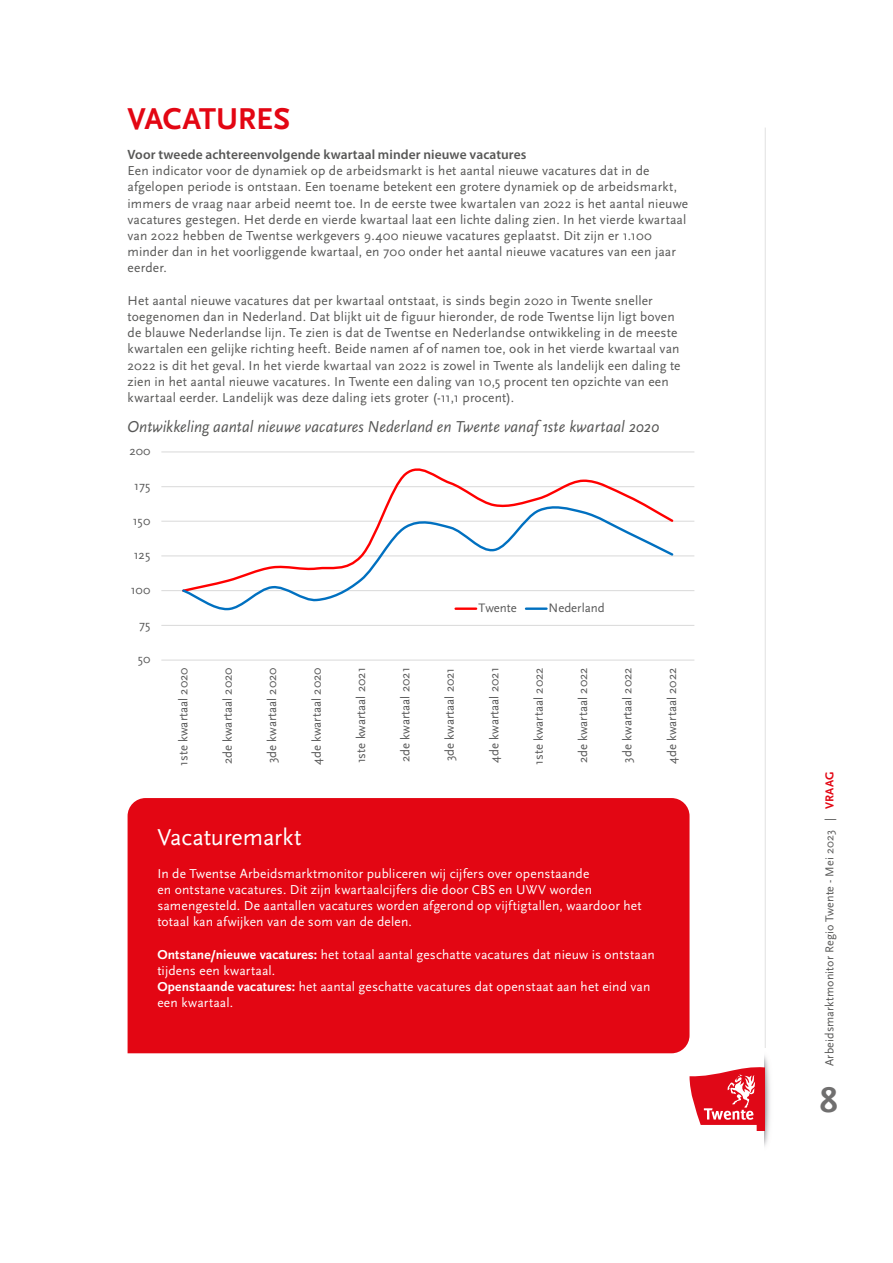
<style>
.page{position:relative;width:893px;height:1263px;background:#fff}
.page>*{position:absolute;margin:0;border:0;box-sizing:border-box;transform-origin:0 0}
.t1{font:700 36px "Scala Sans";color:#706f6f}
.t2{font:700 31.5px "Scala Sans";letter-spacing:-.005em;color:#e30613}
.t3{font:24px "Scala Sans";letter-spacing:-.005em;color:#fff}
.t4{font:italic 16.5px "Scala Sans";letter-spacing:.005em;color:#575756;scale:.95 1}
.t5{font:13.5px/16.2px "Scala Sans";letter-spacing:.01em;color:#575756}
.t6{font:13.5px/16.2px "Scala Sans";letter-spacing:.01em;color:#fff}
.t7{font:600 13.5px "Myriad Pro";letter-spacing:.005em;color:#575756}
.t8{font:12.75px "Scala Sans";color:#595959}
.t9{font:12px "Scala Sans";letter-spacing:.01em;color:#575756}
.s1{font-weight:700}
.s2{font-weight:700;color:#e30613}
</style>
<div class="page">
<hr style="left:765px;top:128px;width:1px;height:1020px;background:#b3b2b2">
<img style="left:765px;top:1048px;width:5px;height:100px">
<svg style="left:689px;top:1065px;width:76px;height:66px"></svg>
<hr style="left:161px;top:625px;width:533px;height:1px;background:#d9d9d9">
<hr style="left:161px;top:590px;width:533px;height:1px;background:#d9d9d9">
<hr style="left:161px;top:555px;width:533px;height:1px;background:#d9d9d9">
<hr style="left:161px;top:521px;width:533px;height:1px;background:#d9d9d9">
<hr style="left:161px;top:486px;width:533px;height:1px;background:#d9d9d9">
<hr style="left:161px;top:451px;width:533px;height:1px;background:#d9d9d9">
<hr style="left:161px;top:660px;width:533px;height:1px;background:#d9d9d9">
<svg style="left:387px;top:468px;width:253px;height:33px"></svg>
<svg style="left:180px;top:501px;width:495px;height:110px"></svg>
<div style="left:446px;top:598px;width:164px;height:21px;background:#fff"></div>
<hr style="left:456px;top:607px;width:20px;height:3px;background:#f00">
<hr style="left:526px;top:607px;width:20px;height:3px;background:#0070c0">
<div style="left:128px;top:798px;width:561px;height:255px;background:#e30613"></div>
<h2 class="t2" style="left:128px;top:102px;width:164px">VACATURES</h2>
<p class="t7" style="left:128px;top:146px;width:400px">Voor tweede achtereenvolgende kwartaal minder nieuwe vacatures</p>
<p class="t5" style="left:128px;top:163px;width:562px">Een indicator voor de dynamiek op de arbeidsmarkt is het aantal nieuwe vacatures dat in de afgelopen periode is ontstaan. Een toename betekent een grotere dynamiek op de arbeidsmarkt, immers de vraag naar arbeid neemt toe. In de eerste twee kwartalen van 2022 is het aantal nieuwe vacatures gestegen. Het derde en vierde kwartaal laat een lichte daling zien. In het vierde kwartaal van 2022 hebben de Twentse werkgevers 9.400 nieuwe vacatures geplaatst. Dit zijn er 1.100 minder dan in het voorliggende kwartaal, en 700 onder het aantal nieuwe vacatures van een jaar eerder.</p>
<p class="t5" style="left:128px;top:293px;width:555px">Het aantal nieuwe vacatures dat per kwartaal ontstaat, is sinds begin 2020 in Twente sneller toegenomen dan in Nederland. Dat blijkt uit de figuur hieronder, de rode Twentse lijn ligt boven de blauwe Nederlandse lijn. Te zien is dat de Twentse en Nederlandse ontwikkeling in de meeste kwartalen een gelijke richting heeft. Beide namen af of namen toe, ook in het vierde kwartaal van 2022 is dit het geval. In het vierde kwartaal van 2022 is zowel in Twente als landelijk een daling te zien in het aantal nieuwe vacatures. In Twente een daling van 10,5 procent ten opzichte van een kwartaal eerder. Landelijk was deze daling iets groter (-11,1 procent).</p>
<p class="t4" style="left:127px;top:418px;width:561px">Ontwikkeling aantal nieuwe vacatures Nederland en Twente vanaf 1ste kwartaal 2020</p>
<p class="t8" style="left:129px;top:444px;width:23px">200</p>
<p class="t8" style="left:134px;top:479px;width:18px">175</p>
<p class="t8" style="left:133px;top:513px;width:19px">150</p>
<p class="t8" style="left:134px;top:548px;width:18px">125</p>
<p class="t8" style="left:131px;top:583px;width:21px">100</p>
<p class="t8" style="left:139px;top:618px;width:13px">75</p>
<p class="t8" style="left:138px;top:652px;width:14px">50</p>
<p class="t8" style="left:478px;top:601px;width:40px">Twente</p>
<p class="t8" style="left:549px;top:601px;width:58px">Nederland</p>
<p class="t8" style="left:176px;top:766px;width:100px;rotate:-90deg">1ste kwartaal 2020</p>
<p class="t8" style="left:221px;top:764px;width:99px;rotate:-90deg">2de kwartaal 2020</p>
<p class="t8" style="left:265px;top:763px;width:98px;rotate:-90deg">3de kwartaal 2020</p>
<p class="t8" style="left:310px;top:765px;width:99px;rotate:-90deg">4de kwartaal 2020</p>
<p class="t8" style="left:354px;top:763px;width:98px;rotate:-90deg">1ste kwartaal 2021</p>
<p class="t8" style="left:398px;top:762px;width:96px;rotate:-90deg">2de kwartaal 2021</p>
<p class="t8" style="left:443px;top:761px;width:95px;rotate:-90deg">3de kwartaal 2021</p>
<p class="t8" style="left:487px;top:762px;width:97px;rotate:-90deg">4de kwartaal 2021</p>
<p class="t8" style="left:532px;top:765px;width:99px;rotate:-90deg">1ste kwartaal 2022</p>
<p class="t8" style="left:576px;top:763px;width:98px;rotate:-90deg">2de kwartaal 2022</p>
<p class="t8" style="left:621px;top:762px;width:97px;rotate:-90deg">3de kwartaal 2022</p>
<p class="t8" style="left:665px;top:764px;width:98px;rotate:-90deg">4de kwartaal 2022</p>
<h3 class="t3" style="left:157px;top:824px;width:146px">Vacaturemarkt</h3>
<p class="t6" style="left:157px;top:865px;width:486px">In de Twentse Arbeidsmarktmonitor publiceren wij cijfers over openstaande<br>en ontstane vacatures. Dit zijn kwartaalcijfers die door CBS en UWV worden samengesteld. De aantallen vacatures worden afgerond op vijftigtallen, waardoor het totaal kan afwijken van de som van de delen.</p>
<p class="t6" style="left:157px;top:946px;width:499px"><span class="s1">Ontstane/nieuwe vacatures:</span> het totaal aantal geschatte vacatures dat nieuw is ontstaan tijdens een kwartaal.<br><span class="s1">Openstaande vacatures:</span> het aantal geschatte vacatures dat openstaat aan het eind van een kwartaal.</p>
<p class="t9" style="left:823px;top:1066px;width:296px;rotate:-90deg">Arbeidsmarktmonitor Regio Twente - Mei 2023 | <span class="s2">VRAAG</span></p>
<h1 class="t1" style="left:820px;top:1080px;width:19px">8</h1>
</div>
